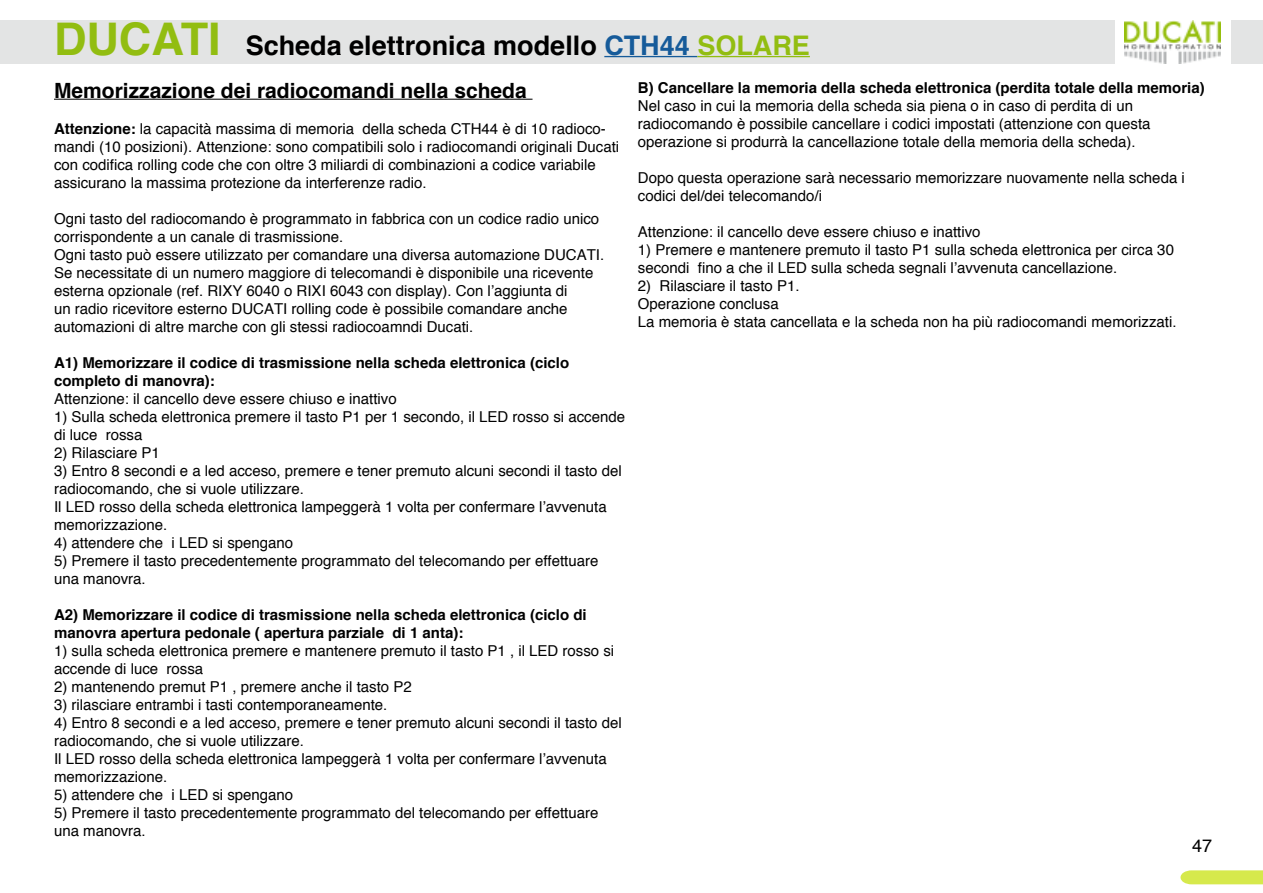
<style>
.page{position:relative;width:1263px;height:893px;background:#fff}
.page>*{position:absolute;margin:0;border:0;box-sizing:border-box;transform-origin:0 0}
.t1{font:700 27px "Helvetica";color:#000}
.Normale{font:700 21px "Helvetica";color:#000}
.t2{font:18px "Helvetica";color:#000}
.Normale-2{font:15px/18px "Helvetica";color:#000}
.Normale-3{font:700 15px/18px "Helvetica";color:#000}
.s1{font-size:45px;color:#92bd11}
.s2{color:#165b9a}
.s3{color:#92bd11}
.s4{font-weight:700}
</style>
<div class="page">
<div style="left:0;top:21px;width:1263px;height:43px;background:#e3e4e4"></div>
<svg style="left:1180px;top:870px;width:83px;height:14px"></svg>
<div style="left:1115px;top:21px;width:115px;height:57px;background:#fff"></div>
<img style="left:1125px;top:21px;width:96px;height:43px">
<hr style="left:54px;top:99px;width:478px;height:1px;background:#000">
<hr style="left:604px;top:56px;width:93px;height:1px;background:#165b9a">
<hr style="left:697px;top:56px;width:113px;height:1px;background:#92bd11">
<p class="t1" style="left:54px;top:23px;width:757px"><span class="s1">DUCATI</span> Scheda elettronica modello <span class="s2">CTH44</span> <span class="s3">SOLARE</span></p>
<p class="Normale" style="left:54px;top:73px;width:474px">Memorizzazione dei radiocomandi nella scheda</p>
<p class="Normale-2" style="left:54px;top:120px;width:567px"><span class="s4">Attenzione:</span> la capacità massima di memoria della scheda CTH44 è di 10 radioco&shy;mandi (10 posizioni). Attenzione: sono compatibili solo i radiocomandi originali Ducati con codifica rolling code che con oltre 3 miliardi di combinazioni a codice variabile assicurano la massima protezione da interferenze radio.</p>
<p class="Normale-2" style="left:54px;top:210px;width:547px">Ogni tasto del radiocomando è programmato in fabbrica con un codice radio unico corrispondente a un canale di trasmissione.</p>
<p class="Normale-2" style="left:54px;top:246px;width:552px">Ogni tasto può essere utilizzato per comandare una diversa automazione DUCATI.</p>
<p class="Normale-2" style="left:54px;top:264px;width:541px">Se necessitate di un numero maggiore di telecomandi è disponibile una ricevente esterna opzionale (ref. RIXY 6040 o RIXI 6043 con display). Con l’aggiunta di<br>un radio ricevitore esterno DUCATI rolling code è possibile comandare anche automazioni di altre marche con gli stessi radiocoamndi Ducati.</p>
<p class="Normale-3" style="left:54px;top:354px;width:517px">A1) Memorizzare il codice di trasmissione nella scheda elettronica (ciclo completo di manovra):</p>
<p class="Normale-2" style="left:54px;top:390px;width:344px">Attenzione: il cancello deve essere chiuso e inattivo</p>
<p class="Normale-2" style="left:54px;top:408px;width:573px">1) Sulla scheda elettronica premere il tasto P1 per 1 secondo, il LED rosso si accende di luce rossa</p>
<p class="Normale-2" style="left:54px;top:444px;width:107px">2) Rilasciare P1</p>
<p class="Normale-2" style="left:54px;top:462px;width:569px">3) Entro 8 secondi e a led acceso, premere e tener premuto alcuni secondi il tasto del radiocomando, che si vuole utilizzare.</p>
<p class="Normale-2" style="left:54px;top:498px;width:554px">Il LED rosso della scheda elettronica lampeggerà 1 volta per confermare l’avvenuta memorizzazione.</p>
<p class="Normale-2" style="left:54px;top:534px;width:241px">4) attendere che i LED si spengano</p>
<p class="Normale-2" style="left:54px;top:552px;width:546px">5) Premere il tasto precedentemente programmato del telecomando per effettuare una manovra.</p>
<p class="Normale-3" style="left:54px;top:606px;width:534px">A2) Memorizzare il codice di trasmissione nella scheda elettronica (ciclo di manovra apertura pedonale ( apertura parziale di 1 anta):</p>
<p class="Normale-2" style="left:54px;top:642px;width:562px">1) sulla scheda elettronica premere e mantenere premuto il tasto P1 , il LED rosso si accende di luce rossa</p>
<p class="Normale-2" style="left:54px;top:678px;width:359px">2) mantenendo premut P1 , premere anche il tasto P2</p>
<p class="Normale-2" style="left:54px;top:696px;width:335px">3) rilasciare entrambi i tasti contemporaneamente.</p>
<p class="Normale-2" style="left:54px;top:714px;width:569px">4) Entro 8 secondi e a led acceso, premere e tener premuto alcuni secondi il tasto del radiocomando, che si vuole utilizzare.</p>
<p class="Normale-2" style="left:54px;top:750px;width:554px">Il LED rosso della scheda elettronica lampeggerà 1 volta per confermare l’avvenuta memorizzazione.</p>
<p class="Normale-2" style="left:54px;top:786px;width:241px">5) attendere che i LED si spengano</p>
<p class="Normale-2" style="left:54px;top:804px;width:546px">5) Premere il tasto precedentemente programmato del telecomando per effettuare una manovra.</p>
<p class="Normale-3" style="left:638px;top:79px;width:568px">B) Cancellare la memoria della scheda elettronica (perdita totale della memoria)</p>
<p class="Normale-2" style="left:638px;top:97px;width:514px">Nel caso in cui la memoria della scheda sia piena o in caso di perdita di un radiocomando è possibile cancellare i codici impostati (attenzione con questa operazione si produrrà la cancellazione totale della memoria della scheda).</p>
<p class="Normale-2" style="left:638px;top:169px;width:548px">Dopo questa operazione sarà necessario memorizzare nuovamente nella scheda i codici del/dei telecomando/i</p>
<p class="Normale-2" style="left:638px;top:223px;width:344px">Attenzione: il cancello deve essere chiuso e inattivo</p>
<p class="Normale-2" style="left:638px;top:241px;width:538px">1) Premere e mantenere premuto il tasto P1 sulla scheda elettronica per circa 30 secondi fino a che il LED sulla scheda segnali l’avvenuta cancellazione.</p>
<p class="Normale-2" style="left:638px;top:277px;width:163px">2) Rilasciare il tasto P1.</p>
<p class="Normale-2" style="left:638px;top:295px;width:142px">Operazione conclusa</p>
<p class="Normale-2" style="left:638px;top:313px;width:540px">La memoria è stata cancellata e la scheda non ha più radiocomandi memorizzati.</p>
<p class="t2" style="left:1192px;top:832px;width:22px">47</p>
</div>
